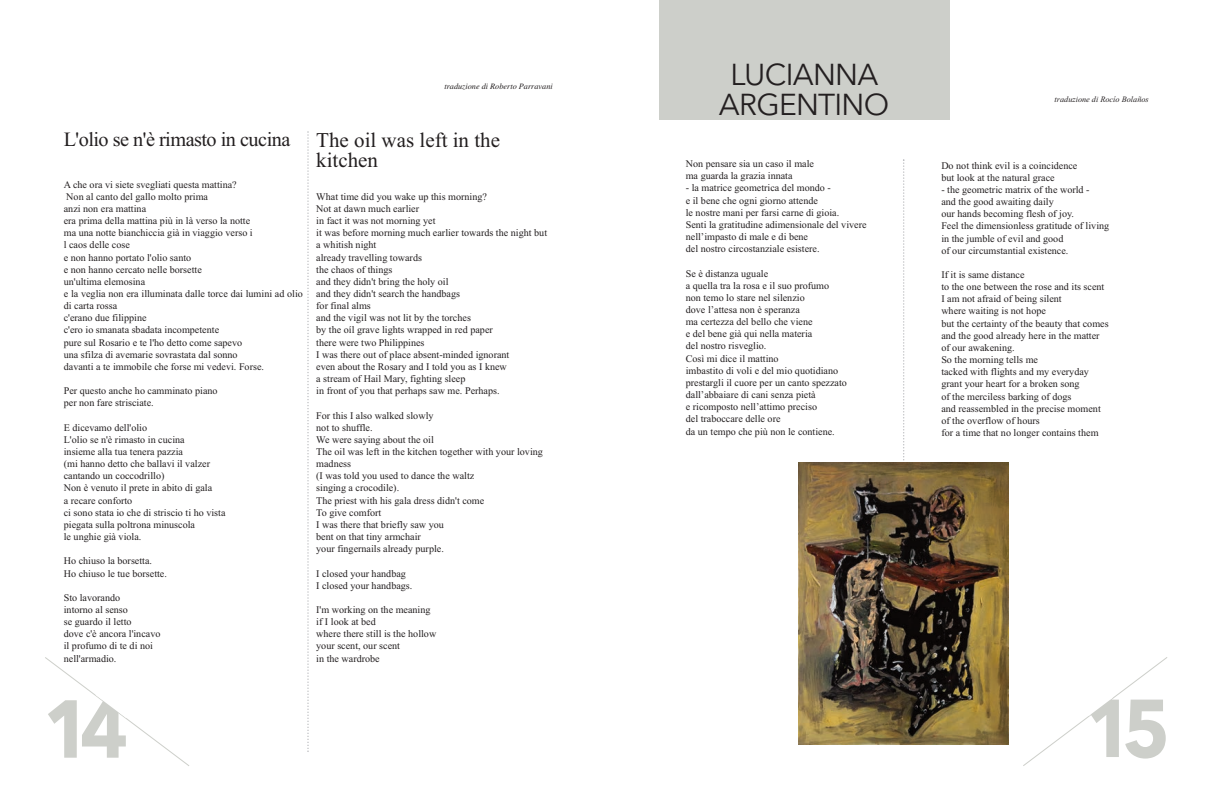
<style>
.page{position:relative;width:1212px;height:808px;background:#fff}
.page>*{position:absolute;margin:0;border:0;box-sizing:border-box;transform-origin:0 0}
.t1{font:700 81.07px "Avenir Next";color:#cdcfca;scale:.92 1}
.t2{font:30px/30px "Avenir Next";letter-spacing:-.025em;color:#231f20;text-align:center}
.t3{font:21px/20.2px "Times New Roman";color:#231f20}
.t4{font:20.25px "Times New Roman";letter-spacing:-.025em;color:#231f20}
.t5{font:10.12px/12.1px "Times New Roman";color:#231f20}
.t6{font:italic 8.25px "Times";color:#231f20}
.t7{font:italic 8.25px "Times New Roman";color:#231f20}
</style>
<div class="page">
<svg style="left:1023px;top:657px;width:145px;height:109px"></svg>
<svg style="left:45px;top:657px;width:144px;height:109px"></svg>
<div style="left:659px;top:0;width:290px;height:120px;background:#cdcfca"></div>
<svg style="left:903px;top:159px;width:1px;height:304px"></svg>
<svg style="left:307px;top:131px;width:2px;height:621px"></svg>
<img style="left:799px;top:463px;width:209px;height:281px">
<p class="t6" style="left:444px;top:81px;width:110px">traduzione di Roberto Parravani</p>
<h3 class="t4" style="left:64px;top:127px;width:228px">L'olio se n'è rimasto in cucina</h3>
<p class="t5" style="left:64px;top:178px;width:241px">A che ora vi siete svegliati questa mattina?<br>Non al canto del gallo molto prima<br>anzi non era mattina<br>era prima della mattina più in là verso la notte<br>ma una notte bianchiccia già in viaggio verso i<br>l caos delle cose<br>e non hanno portato l'olio santo<br>e non hanno cercato nelle borsette<br>un'ultima elemosina<br>e la veglia non era illuminata dalle torce dai lumini ad olio di carta rossa<br>c'erano due filippine<br>c'ero io smanata sbadata incompetente<br>pure sul Rosario e te l'ho detto come sapevo<br>una sfilza di avemarie sovrastata dal sonno<br>davanti a te immobile che forse mi vedevi. Forse.</p>
<p class="t5" style="left:64px;top:385px;width:155px">Per questo anche ho camminato piano per non fare strisciate.</p>
<p class="t5" style="left:64px;top:421px;width:163px">E dicevamo dell'olio<br>L'olio se n'è rimasto in cucina<br>insieme alla tua tenera pazzia<br>(mi hanno detto che ballavi il valzer cantando un coccodrillo)<br>Non è venuto il prete in abito di gala<br>a recare conforto<br>ci sono stata io che di striscio ti ho vista piegata sulla poltrona minuscola<br>le unghie già viola.</p>
<p class="t5" style="left:64px;top:555px;width:105px">Ho chiuso la borsetta.<br>Ho chiuso le tue borsette.</p>
<p class="t5" style="left:64px;top:591px;width:98px">Sto lavorando<br>intorno al senso<br>se guardo il letto<br>dove c'è ancora l'incavo il profumo di te di noi nell'armadio.</p>
<h3 class="t3" style="left:316px;top:129px;width:185px">The oil was left in the kitchen</h3>
<p class="t5" style="left:316px;top:190px;width:232px">What time did you wake up this morning?<br>Not at dawn much earlier<br>in fact it was not morning yet<br>it was before morning much earlier towards the night but a whitish night<br>already travelling towards<br>the chaos of things<br>and they didn't bring the holy oil<br>and they didn't search the handbags<br>for final alms<br>and the vigil was not lit by the torches<br>by the oíl grave lights wrapped in red paper<br>there were two Philippines<br>I was there out of place absent-minded ignorant<br>even about the Rosary and I told you as I knew<br>a stream of Hail Mary, fighting sleep<br>in front of you that perhaps saw me. Perhaps.</p>
<p class="t5" style="left:316px;top:409px;width:228px">For this I also walked slowly<br>not to shuffle.<br>We were saying about the oil<br>The oil was left in the kitchen together with your loving madness<br>(I was told you used to dance the waltz<br>singing a crocodile).<br>The priest with his gala dress didn't come<br>To give comfort<br>I was there that briefly saw you<br>bent on that tiny armchair<br>your fingernails already purple.</p>
<p class="t5" style="left:316px;top:567px;width:98px">I closed your handbag<br>I closed your handbags.</p>
<p class="t5" style="left:316px;top:603px;width:122px">I'm working on the meaning if I look at bed<br>where there still is the hollow your scent, our scent<br>in the wardrobe</p>
<h2 class="t2" style="left:719px;top:59px;width:172px">LUCIANNA<br>ARGENTINO</h2>
<p class="t5" style="left:686px;top:158px;width:130px">Non pensare sia un caso il male ma guarda la grazia innata</p>
<p class="t5" style="left:686px;top:182px;width:182px">- la matrice geometrica del mondo -<br>e il bene che ogni giorno attende<br>le nostre mani per farsi carne di gioia.<br>Senti la gratitudine adimensionale del vivere nell’impasto di male e di bene<br>del nostro circostanziale esistere.</p>
<p class="t5" style="left:686px;top:267px;width:163px">Se è distanza uguale<br>a quella tra la rosa e il suo profumo<br>non temo lo stare nel silenzio<br>dove l’attesa non è speranza<br>ma certezza del bello che viene<br>e del bene già qui nella materia<br>del nostro risveglio.<br>Così mi dice il mattino<br>imbastito di voli e del mio quotidiano prestargli il cuore per un canto spezzato dall’abbaiare di cani senza pietà<br>e ricomposto nell’attimo preciso<br>del traboccare delle ore<br>da un tempo che più non le contiene.</p>
<p class="t7" style="left:1054px;top:94px;width:96px">traduzione di Rocío Bolaños</p>
<p class="t5" style="left:941px;top:159px;width:138px">Do not think evil is a coincidence but look at the natural grace</p>
<p class="t5" style="left:941px;top:183px;width:169px">- the geometric matrix of the world -<br>and the good awaiting daily<br>our hands becoming flesh of joy.<br>Feel the dimensionless gratitude of living in the jumble of evil and good<br>of our circumstantial existence.</p>
<p class="t5" style="left:941px;top:268px;width:169px">If it is same distance<br>to the one between the rose and its scent<br>I am not afraid of being silent<br>where waiting is not hope<br>but the certainty of the beauty that comes and the good already here in the matter of our awakening.<br>So the morning tells me<br>tacked with flights and my everyday grant your heart for a broken song<br>of the merciless barking of dogs<br>and reassembled in the precise moment of the overflow of hours<br>for a time that no longer contains them</p>
<h1 class="t1" style="left:43px;top:659px;width:94px">14</h1>
<h1 class="t1" style="left:1085px;top:658px;width:94px">15</h1>
</div>
